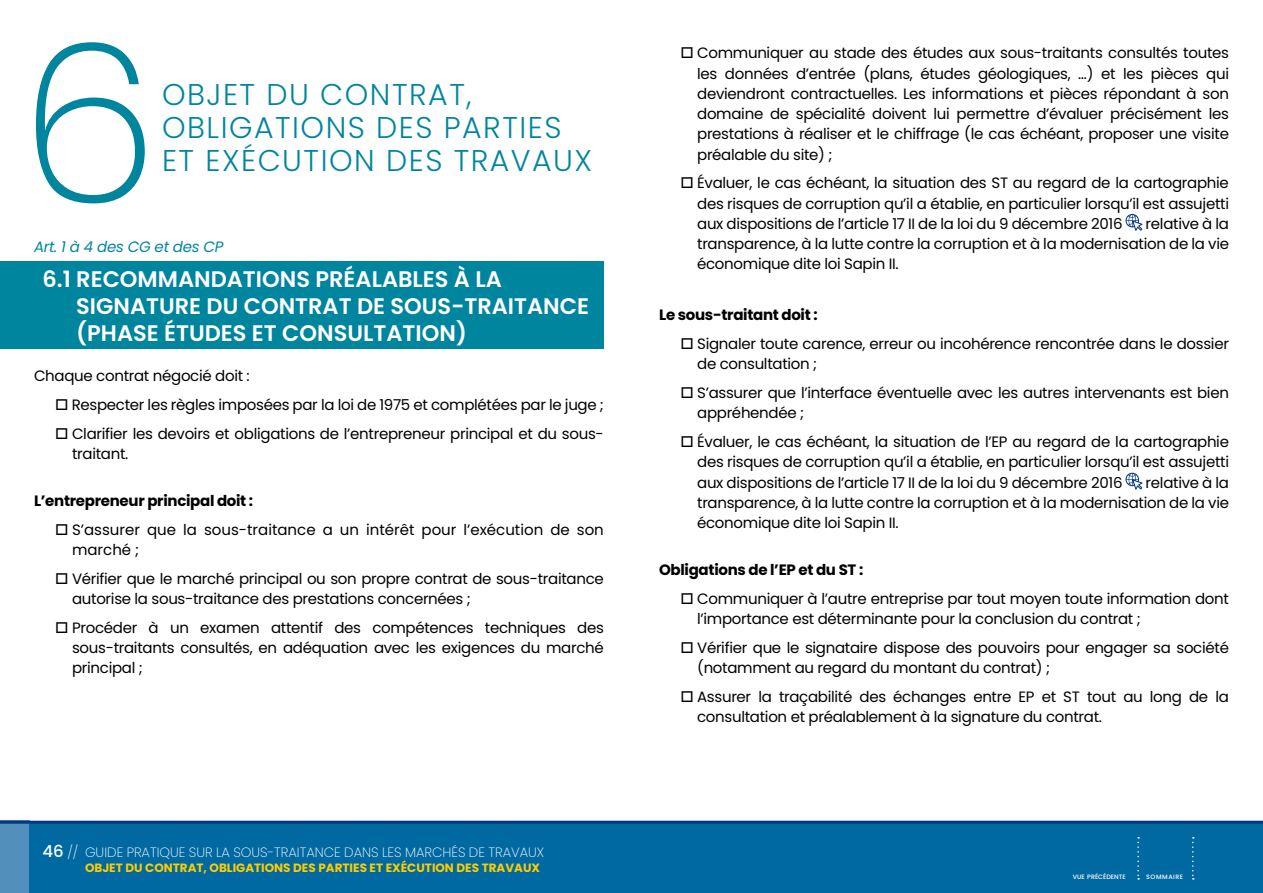
<style>
.page{position:relative;width:1263px;height:893px;background:#fff}
.page>*{position:absolute;margin:0;border:0;box-sizing:border-box;transform-origin:0 0}
.t1{font:200 222px "Poppins";color:#00859f}
.t2{font:300 30px/33px "Poppins";letter-spacing:.05em;color:#00859f}
.t3{font:600 22.5px/27px "Poppins";color:#fff}
.t4{font:15px/20.2px "Poppins";letter-spacing:-.02em;color:#000}
.t5{font:700 15px "Poppins";letter-spacing:-.02em;color:#000}
.t6{font:15px/20.2px "Poppins";color:#000}
.t7{font:italic 15px "Poppins";letter-spacing:-.02em;color:#00859f}
.t8{font:200 13.5px "Poppins";color:#fff}
.t9{font:700 12px "Poppins";color:#fecc00}
.t10{font:500 6.3px "Poppins";color:#fff}
.t11{font:500 6.3px "Poppins";letter-spacing:.085em;color:#fff}
.s1{font-weight:500;font-size:16.5px}
</style>
<div class="page">
<div style="left:0;top:821px;width:30px;height:72px;background:#528fba"></div>
<div style="left:30px;top:822px;width:1233px;height:71px;background:#0069a1"></div>
<svg style="left:1192px;top:837px;width:2px;height:43px"></svg>
<svg style="left:1137px;top:837px;width:2px;height:43px"></svg>
<hr style="left:0;top:821px;width:1263px;height:3px;background:#003882">
<div style="left:0;top:261px;width:604px;height:88px;background:#00859f"></div>
<svg style="left:1125px;top:214px;width:17px;height:17px"></svg>
<svg style="left:1125px;top:473px;width:17px;height:17px"></svg>
<h1 class="t1" style="left:20px;top:-4px;width:139px">6</h1>
<h2 class="t2" style="left:162px;top:78px;width:432px">OBJET DU CONTRAT,<br>OBLIGATIONS DES PARTIES<br>ET EXÉCUTION DES TRAVAUX</h2>
<p class="t7" style="left:34px;top:238px;width:191px">Art. 1 à 4 des CG et des CP</p>
<h3 class="t3" style="left:76px;top:266px;width:514px;text-indent:-34px">6.1 RECOMMANDATIONS PRÉALABLES À LA<br>SIGNATURE DU CONTRAT DE SOUS-TRAITANCE (PHASE ÉTUDES ET CONSULTATION)</h3>
<p class="t4" style="left:34px;top:366px;width:217px">Chaque contrat négocié doit :</p>
<p class="t4" style="left:55px;top:395px;width:550px">□ Respecter les règles imposées par la loi de 1975 et complétées par le juge ;</p>
<p class="t4" style="left:72px;top:423px;width:533px;text-indent:-17px">□ Clarifier les devoirs et obligations de l’entrepreneur principal et du sous&shy;traitant.</p>
<p class="t5" style="left:34px;top:492px;width:221px">L’entrepreneur principal doit :</p>
<p class="t6" style="left:72px;top:519px;width:533px;text-indent:-17px">□ S’assurer que la sous-traitance a un intérêt pour l’exécution de son marché ;</p>
<p class="t4" style="left:72px;top:568px;width:533px;text-indent:-17px">□ Vérifier que le marché principal ou son propre contrat de sous-traitance autorise la sous-traitance des prestations concernées ;</p>
<p class="t4" style="left:72px;top:617px;width:533px;text-align:justify;text-indent:-17px">□ Procéder à un examen attentif des compétences techniques des sous-traitants consultés, en adéquation avec les exigences du marché principal ;</p>
<p class="t8" style="left:43px;top:844px;width:503px"><span class="s1">46</span> // GUIDE PRATIQUE SUR LA SOUS-TRAITANCE DANS LES MARCHÉS DE TRAVAUX</p>
<p class="t9" style="left:85px;top:860px;width:456px">OBJET DU CONTRAT, OBLIGATIONS DES PARTIES ET EXÉCUTION DES TRAVAUX</p>
<p class="t4" style="left:697px;top:43px;width:533px;text-align:justify;text-indent:-17px">□ Communiquer au stade des études aux sous-traitants consultés toutes les données d’entrée (plans, études géologiques, …) et les pièces qui deviendront contractuelles. Les informations et pièces répondant à son domaine de spécialité doivent lui permettre d’évaluer précisément les prestations à réaliser et le chiffrage (le cas échéant, proposer une visite préalable du site) ;</p>
<p class="t4" style="left:697px;top:173px;width:533px;text-align:justify;text-indent:-17px">□ Évaluer, le cas échéant, la situation des ST au regard de la cartographie des risques de corruption qu’il a établie, en particulier lorsqu’il est assujetti aux dispositions de l’article 17 II de la loi du 9 décembre 2016</p>
<p class="t4" style="left:697px;top:213px;width:533px;text-align:justify;text-indent:448px">relative à la transparence, à la lutte contre la corruption et à la modernisation de la vie économique dite loi Sapin II.</p>
<p class="t5" style="left:659px;top:306px;width:160px">Le sous-traitant doit :</p>
<p class="t4" style="left:697px;top:334px;width:533px;text-indent:-17px">□ Signaler toute carence, erreur ou incohérence rencontrée dans le dossier de consultation ;</p>
<p class="t4" style="left:697px;top:383px;width:533px;text-indent:-17px">□ S’assurer que l’interface éventuelle avec les autres intervenants est bien appréhendée ;</p>
<p class="t4" style="left:697px;top:432px;width:533px;text-align:justify;text-indent:-17px">□ Évaluer, le cas échéant, la situation de l’EP au regard de la cartographie des risques de corruption qu’il a établie, en particulier lorsqu’il est assujetti aux dispositions de l’article 17 II de la loi du 9 décembre 2016</p>
<p class="t4" style="left:697px;top:472px;width:533px;text-align:justify;text-indent:448px">relative à la transparence, à la lutte contre la corruption et à la modernisation de la vie économique dite loi Sapin II.</p>
<p class="t5" style="left:659px;top:561px;width:206px">Obligations de l’EP et du ST :</p>
<p class="t4" style="left:697px;top:588px;width:533px;text-indent:-17px">□ Communiquer à l’autre entreprise par tout moyen toute information dont l’importance est déterminante pour la conclusion du contrat ;</p>
<p class="t4" style="left:697px;top:637px;width:533px;text-indent:-17px">□ Vérifier que le signataire dispose des pouvoirs pour engager sa société (notamment au regard du montant du contrat) ;</p>
<p class="t4" style="left:697px;top:686px;width:533px;text-indent:-17px">□ Assurer la traçabilité des échanges entre EP et ST tout au long de la consultation et préalablement à la signature du contrat.</p>
<p class="t10" style="left:1073px;top:873px;width:54px">VUE PRÉCÉDENTE</p>
<p class="t11" style="left:1146px;top:873px;width:38px">SOMMAIRE</p>
</div>
